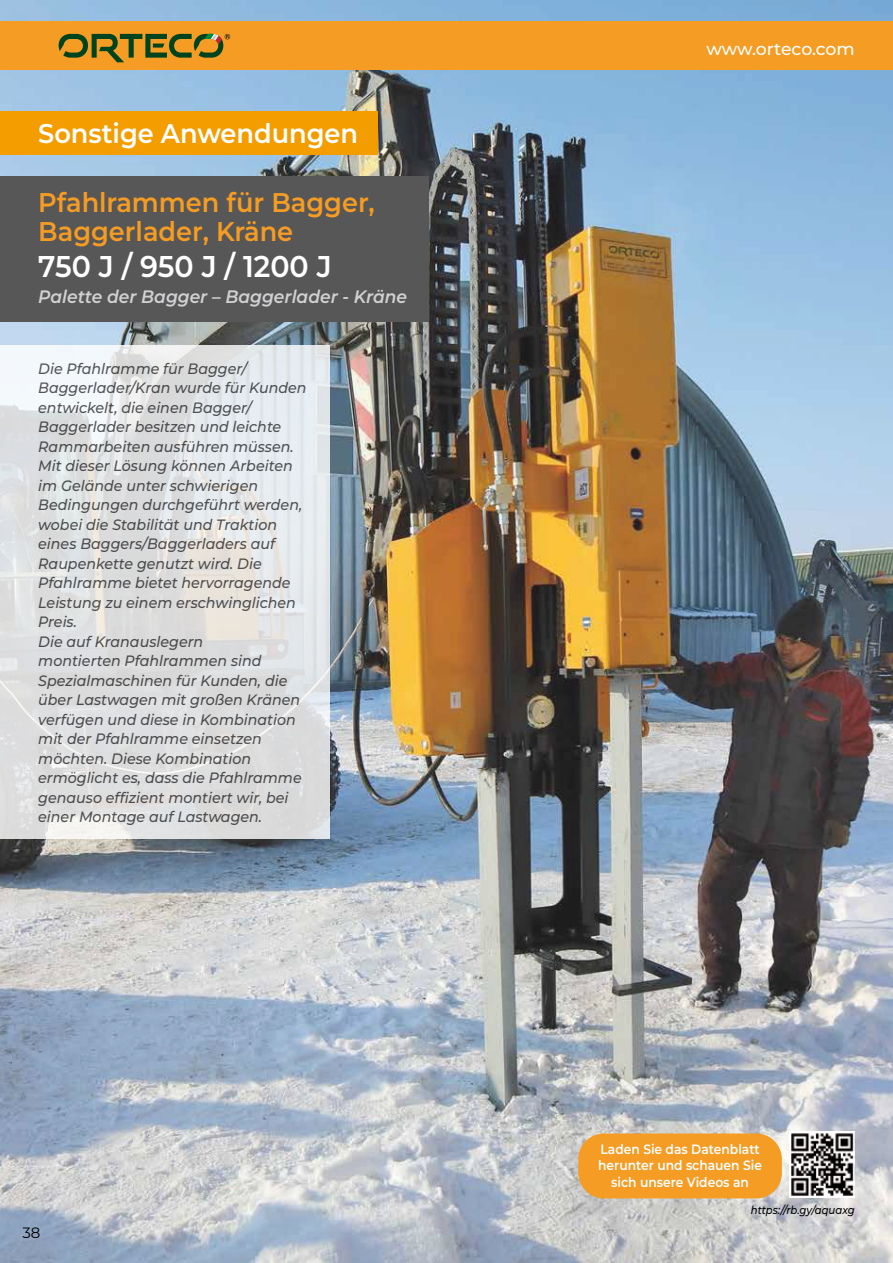
<style>
.page{position:relative;width:893px;height:1263px;background:#fff}
.page>*{position:absolute;margin:0;border:0;box-sizing:border-box;transform-origin:0 0}
.t1{font:600 30px "Montserrat";color:#fff;scale:.95 1}
.t2{font:600 27px/29.2px "Montserrat";color:#f49c23;scale:.95 1}
.t3{font:600 27px "Montserrat";color:#fff;scale:.95 1}
.t4{font:italic 600 18px "Montserrat";color:#d0d1d2;scale:.95 1}
.t5{font:500 17.25px "Montserrat";letter-spacing:-.01em;color:#fff}
.t6{font:italic 500 15px/19.5px "Montserrat";color:#58585a;scale:.95 1}
.t7{font:15px "Montserrat";color:#000}
.t8{font:600 13.5px/16.5px "Montserrat";color:#fff;text-align:center;scale:.91 1}
.t9{font:italic 500 11.25px "Montserrat";color:#000;scale:.9 1}
</style>
<div class="page">
<img style="left:0;top:0;width:893px;height:1263px">
<svg style="left:0;top:345px;width:330px;height:494px;background:#e1e2e3"></svg>
<div style="left:0;top:176px;width:428px;height:146px;background:#585757"></div>
<img style="left:790px;top:1132px;width:65px;height:65px">
<div style="left:578px;top:1133px;width:204px;height:65px;background:#f49c23;border-radius:26px"></div>
<div style="left:0;top:111px;width:378px;height:44px;background:#f49d00"></div>
<div style="left:0;top:21px;width:893px;height:49px;background:#f49c23"></div>
<svg style="left:59px;top:34px;width:171px;height:28px"></svg>
<h2 class="t3" style="left:38px;top:115px;width:338px">Sonstige Anwendungen</h2>
<h2 class="t2" style="left:38px;top:187px;width:356px">Pfahlrammen für Bagger,<br>Baggerlader, Kräne</h2>
<h1 class="t1" style="left:38px;top:247px;width:310px">750 J / 950 J / 1200 J</h1>
<p class="t4" style="left:38px;top:285px;width:390px">Palette der Bagger – Baggerlader - Kräne</p>
<p class="t6" style="left:38px;top:358px;width:284px">Die Pfahlramme für Bagger/<br>Baggerlader/Kran wurde für Kunden entwickelt, die einen Bagger/<br>Baggerlader besitzen und leichte<br>Rammarbeiten ausführen müssen.<br>Mit dieser Lösung können Arbeiten im Gelände unter schwierigen<br>Bedingungen durchgeführt werden, wobei die Stabilität und Traktion eines Baggers/Baggerladers auf<br>Raupenkette genutzt wird. Die<br>Pfahlramme bietet hervorragende<br>Leistung zu einem erschwinglichen<br>Preis.<br>Die auf Kranauslegern<br>montierten Pfahlrammen sind<br>Spezialmaschinen für Kunden, die über Lastwagen mit großen Kränen verfügen und diese in Kombination mit der Pfahlramme einsetzen möchten. Diese Kombination ermöglicht es, dass die Pfahlramme genauso effizient montiert wir, bei einer Montage auf Lastwagen.</p>
<p class="t7" style="left:22px;top:1222px;width:20px">38</p>
<p class="t5" style="left:707px;top:37px;width:150px">www.orteco.com</p>
<p class="t8" style="left:598px;top:1140px;width:182px">Laden Sie das Datenblatt herunter und schauen Sie sich unsere Videos an</p>
<p class="t9" style="left:751px;top:1202px;width:117px">https://rb.gy/aquaxg</p>
</div>
